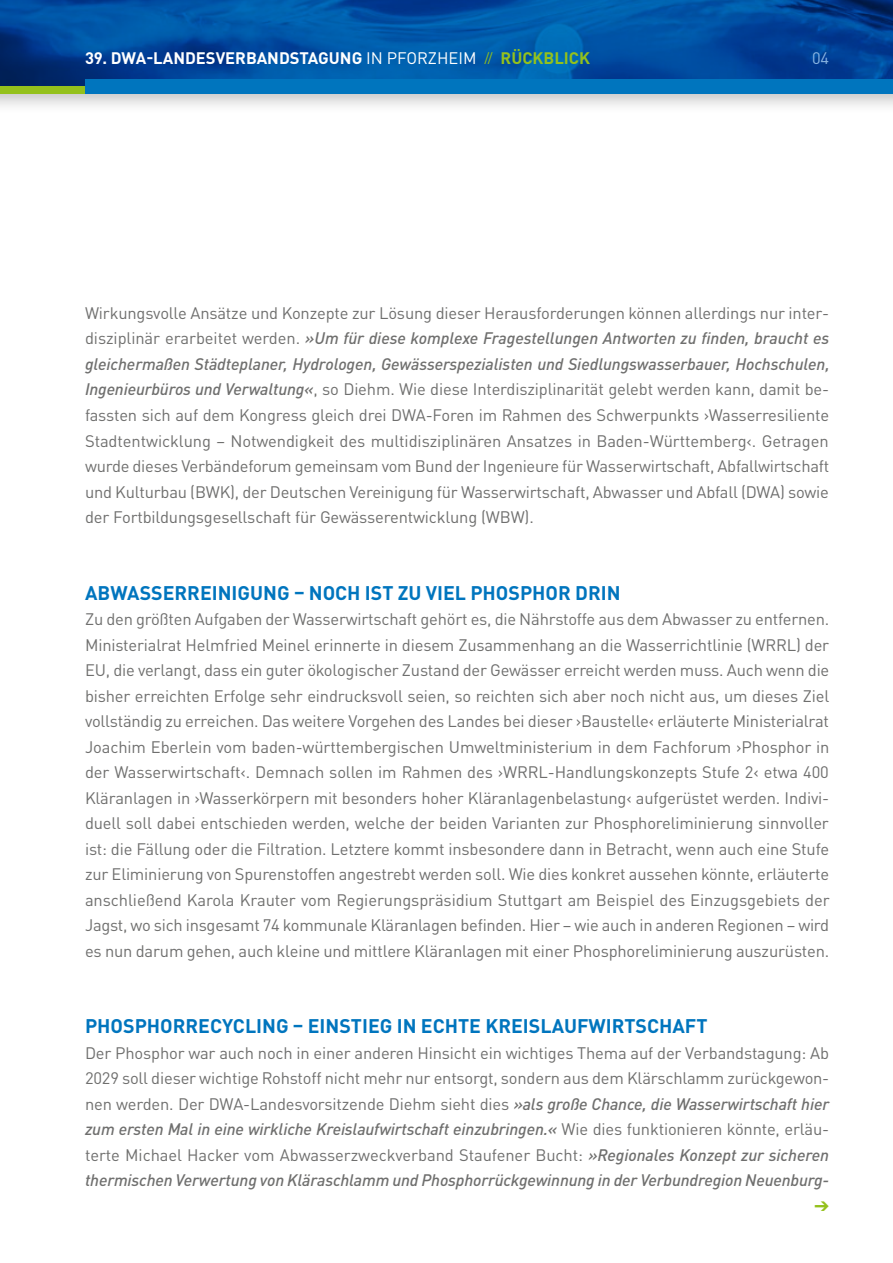
<style>
.page{position:relative;width:893px;height:1263px;background:#fff}
.page>*{position:absolute;margin:0;border:0;box-sizing:border-box;transform-origin:0 0}
.t1{font:700 19.5px "DINOT";color:#0075be}
.t2{font:16.5px/25.5px "DINOT";letter-spacing:-.01em;color:#6f6f6e;text-align:justify}
.t3{font:700 16.5px "DINOT";color:#fff}
.t4{font:16.5px "DINOT";color:#89b4e1}
.s1{font-weight:400}
.s2{font-weight:400;font-size:13.8px;color:#94c11c}
.s3{color:#94c11c}
.s4{font-weight:500;font-style:italic}
</style>
<div class="page">
<div style="left:0;top:41px;width:893px;height:74px;background:#000;opacity:.25"></div>
<svg style="left:0;top:0;width:893px;height:86px;background:#004e9f"></svg>
<div style="left:0;top:86px;width:85px;height:8px;background:#94c11c"></div>
<div style="left:85px;top:79px;width:808px;height:15px;background:#0075be"></div>
<p class="t3" style="left:85px;top:47px;width:507px">39. DWA-LANDESVERBANDSTAGUNG <span class="s1">IN PFORZHEIM</span> <span class="s2">//</span> <span class="s3">RÜCKBLICK</span></p>
<p class="t4" style="left:812px;top:48px;width:19px">04</p>
<p class="t2" style="left:85px;top:300px;width:746px">Wirkungsvolle Ansätze und Konzepte zur Lösung dieser Herausforderungen können allerdings nur inter&shy;disziplinär erarbeitet werden. <span class="s4">»Um für diese komplexe Fragestellungen Antworten zu finden, braucht es gleichermaßen Städteplaner, Hydrologen, Gewässerspezialisten und Siedlungswasserbauer, Hochschulen, Ingenieurbüros und Verwaltung«</span>, so Diehm. Wie diese Interdisziplinarität gelebt werden kann, damit be&shy;fassten sich auf dem Kongress gleich drei DWA-Foren im Rahmen des Schwerpunkts ›Wasserresiliente Stadtentwicklung – Notwendigkeit des multidisziplinären Ansatzes in Baden-Württemberg‹. Getragen wurde dieses Verbändeforum gemeinsam vom Bund der Ingenieure für Wasserwirtschaft, Abfallwirtschaft und Kulturbau (BWK), der Deutschen Vereinigung für Wasserwirtschaft, Abwasser und Abfall (DWA) sowie der Fortbildungsgesellschaft für Gewässerentwicklung (WBW).</p>
<p class="t1" style="left:85px;top:580px;width:537px">ABWASSERREINIGUNG – NOCH IST ZU VIEL PHOSPHOR DRIN</p>
<p class="t2" style="left:85px;top:606px;width:746px">Zu den größten Aufgaben der Wasserwirtschaft gehört es, die Nährstoffe aus dem Abwasser zu entfernen.<br>Ministerialrat Helmfried Meinel erinnerte in diesem Zusammenhang an die Wasserrichtlinie (WRRL) der EU, die verlangt, dass ein guter ökologischer Zustand der Gewässer erreicht werden muss. Auch wenn die bisher erreichten Erfolge sehr eindrucksvoll seien, so reichten sich aber noch nicht aus, um dieses Ziel vollständig zu erreichen. Das weitere Vorgehen des Landes bei dieser ›Baustelle‹ erläuterte Ministerialrat Joachim Eberlein vom baden-württembergischen Umweltministerium in dem Fachforum ›Phosphor in der Wasserwirtschaft‹. Demnach sollen im Rahmen des ›WRRL-Handlungskonzepts Stufe 2‹ etwa 400<br>Kläranlagen in ›Wasserkörpern mit besonders hoher Kläranlagenbelastung‹ aufgerüstet werden. Indivi&shy;duell soll dabei entschieden werden, welche der beiden Varianten zur Phosphoreliminierung sinnvoller ist: die Fällung oder die Filtration. Letztere kommt insbesondere dann in Betracht, wenn auch eine Stufe zur Eliminierung von Spurenstoffen angestrebt werden soll. Wie dies konkret aussehen könnte, erläuterte anschließend Karola Krauter vom Regierungspräsidium Stuttgart am Beispiel des Einzugsgebiets der Jagst, wo sich insgesamt 74 kommunale Kläranlagen befinden. Hier – wie auch in anderen Regionen – wird es nun darum gehen, auch kleine und mittlere Kläranlagen mit einer Phosphoreliminierung auszurüsten.</p>
<p class="t1" style="left:85px;top:1013px;width:624px">PHOSPHORRECYCLING – EINSTIEG IN ECHTE KREISLAUFWIRTSCHAFT</p>
<p class="t2" style="left:85px;top:1040px;width:746px">Der Phosphor war auch noch in einer anderen Hinsicht ein wichtiges Thema auf der Verbandstagung: Ab 2029 soll dieser wichtige Rohstoff nicht mehr nur entsorgt, sondern aus dem Klärschlamm zurückgewon&shy;nen werden. Der DWA-Landesvorsitzende Diehm sieht dies <span class="s4">»als große Chance, die Wasserwirtschaft hier zum ersten Mal in eine wirkliche Kreislaufwirtschaft einzubringen.«</span> Wie dies funktionieren könnte, erläu&shy;terte Michael Hacker vom Abwasserzweckverband Staufener Bucht: <span class="s4">»Regionales Konzept zur sicheren thermischen Verwertung von Kläraschlamm und Phosphorrückgewinnung in der Verbundregion Neuenburg-</span></p>
</div>
